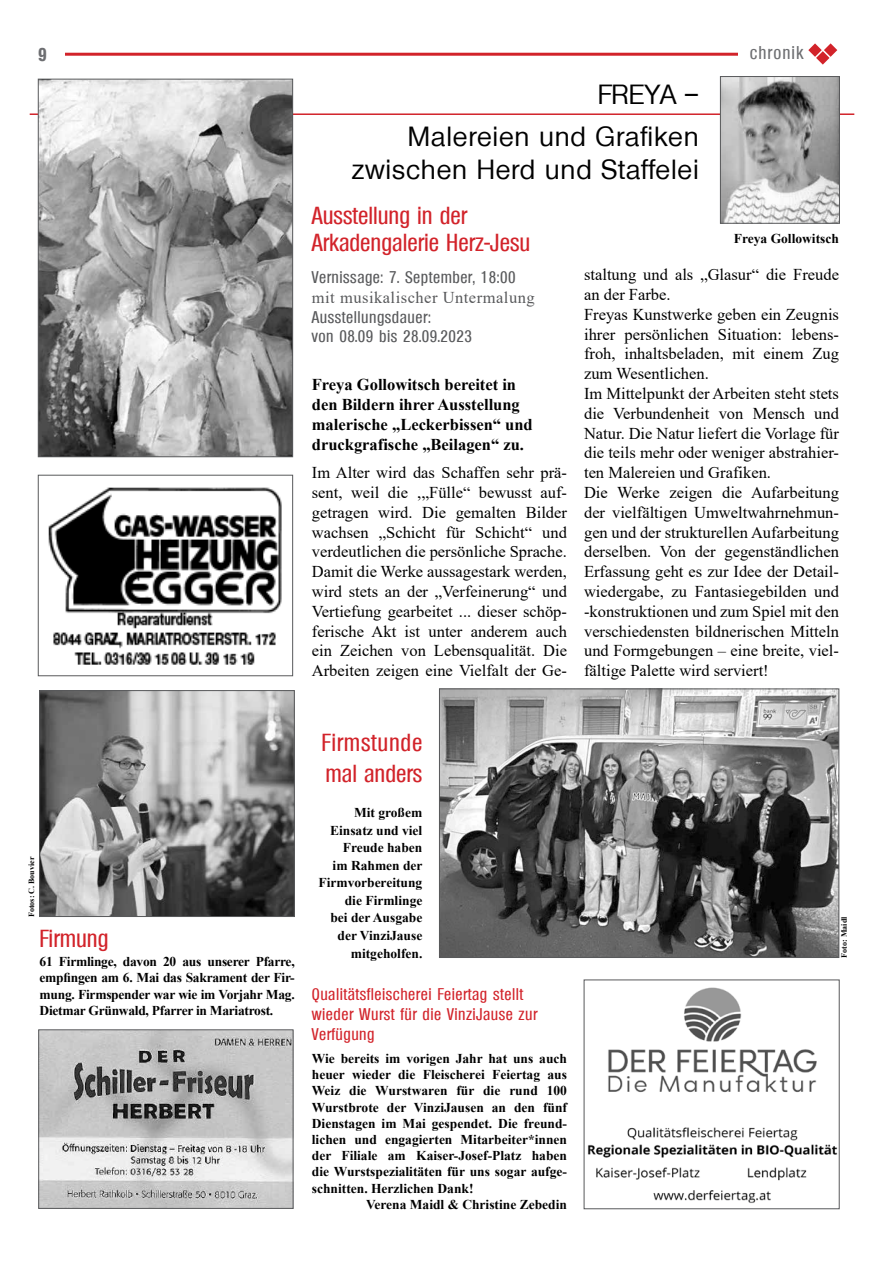
<style>
.page{position:relative;width:893px;height:1263px;background:#fff}
.page>*{position:absolute;margin:0;border:0;box-sizing:border-box;transform-origin:0 0}
.t1{font:500 27px/41.7px "Olympia";letter-spacing:.03em;color:#000;text-align:right}
.t2{font:500 condensed 24px/27px "Olympia";color:#d2232a}
.t3{font:500 condensed 24px/31.2px "Olympia";letter-spacing:.03em;color:#d2232a}
.t4{font:500 condensed 18px "Olympia";letter-spacing:.06em;color:#6d6e71}
.t5{font:700 condensed 18px "Olympia";color:#6d6e71}
.t6{font:16.5px/19.8px "Times New Roman";color:#000;text-align:justify}
.t7{font:700 16.5px/19.8px "Times New Roman";color:#000}
.t8{font:500 condensed 16.5px/19.8px "Olympia";letter-spacing:.03em;color:#d2232a}
.t9{font:500 condensed 16.5px/19.8px "Olympia";letter-spacing:.03em;color:#58595b}
.t10{font:16.5px "Times New Roman";letter-spacing:.03em;color:#58595b}
.t11{font:700 13.5px/17.5px "Times New Roman";color:#000;text-align:justify}
.t12{font:700 8.1px "Times New Roman";color:#000}
</style>
<div class="page">
<hr style="left:65px;top:53px;width:736px;height:3px;background:#d2232a">
<svg style="left:808px;top:43px;width:29px;height:22px"></svg>
<div style="left:738px;top:39px;width:66px;height:23px;background:#fff"></div>
<img style="left:40px;top:1031px;width:251px;height:176px">
<div style="left:38px;top:1029px;width:255px;height:180px;border:1px solid #58595b"></div>
<hr style="left:30px;top:113px;width:824px;height:2px;background:#d2232a">
<img style="left:40px;top:81px;width:251px;height:374px">
<div style="left:38px;top:79px;width:255px;height:378px;border:1px solid #58595b"></div>
<img style="left:722px;top:78px;width:116px;height:144px">
<div style="left:720px;top:76px;width:120px;height:148px;border:1px solid #58595b"></div>
<img style="left:48px;top:487px;width:234px;height:178px">
<div style="left:38px;top:475px;width:255px;height:201px;border:1px solid #58595b"></div>
<img style="left:41px;top:692px;width:252px;height:223px">
<div style="left:39px;top:690px;width:256px;height:227px;border:1px solid #58595b"></div>
<img style="left:587px;top:987px;width:251px;height:216px">
<div style="left:584px;top:979px;width:256px;height:230px;border:1px solid #58595b"></div>
<img style="left:441px;top:690px;width:396px;height:266px">
<div style="left:439px;top:688px;width:400px;height:270px;border:1px solid #58595b"></div>
<p class="t5" style="left:38px;top:44px;width:10px">9</p>
<p class="t4" style="left:750px;top:42px;width:55px">chronik</p>
<h1 class="t1" style="left:408px;top:73px;width:292px">FREYA –<br>Malereien und Grafiken</h1>
<h1 class="t1" style="left:352px;top:148px;width:348px">zwischen Herd und Staffelei</h1>
<h2 class="t2" style="left:312px;top:202px;width:220px">Ausstellung in der<br>Arkadengalerie Herz-Jesu</h2>
<p class="t9" style="left:312px;top:267px;width:205px">Vernissage: 7. September, 18:00</p>
<p class="t10" style="left:312px;top:286px;width:224px">mit musikalischer Untermalung</p>
<p class="t9" style="left:312px;top:307px;width:162px">Ausstellungsdauer:<br>von 08.09 bis 28.09.2023</p>
<p class="t11" style="left:734px;top:229px;width:107px">Freya Gollowitsch</p>
<p class="t6" style="left:584px;top:264px;width:256px;text-align:left">staltung und als „Glasur“ die Freude an der Farbe.<br>Freyas Kunstwerke geben ein Zeugnis ihrer persönlichen Situation: lebens&shy;froh, inhaltsbeladen, mit einem Zug zum Wesentlichen.<br>Im Mittelpunkt der Arbeiten steht stets die Verbundenheit von Mensch und Natur. Die Natur liefert die Vorlage für die teils mehr oder weniger abstrahier&shy;ten Malereien und Grafiken.<br>Die Werke zeigen die Aufarbeitung der vielfältigen Umweltwahrnehmun&shy;gen und der strukturellen Aufarbeitung derselben. Von der gegenständlichen Erfassung geht es zur Idee der Detail&shy;wiedergabe, zu Fantasiegebilden und -konstruktionen und zum Spiel mit den verschiedensten bildnerischen Mitteln und Formgebungen – eine breite, viel&shy;fältige Palette wird serviert!</p>
<p class="t7" style="left:312px;top:374px;width:222px">Freya Gollowitsch bereitet in den Bildern ihrer Ausstellung malerische „Leckerbissen“ und druckgrafische „Beilagen“ zu.</p>
<p class="t6" style="left:312px;top:462px;width:257px">Im Alter wird das Schaffen sehr prä&shy;sent, weil die ‚„Fülle“ bewusst auf&shy;getragen wird. Die gemalten Bilder wachsen „Schicht für Schicht“ und verdeutlichen die persönliche Sprache.<br>Damit die Werke aussagestark werden, wird stets an der „Verfeinerung“ und Vertiefung gearbeitet ... dieser schöp&shy;ferische Akt ist unter anderem auch ein Zeichen von Lebensqualität. Die Arbeiten zeigen eine Vielfalt der Ge-</p>
<p class="t12" style="left:26px;top:917px;width:62px;rotate:-90deg">Fotos: C. Bouvier</p>
<h2 class="t2" style="left:40px;top:925px;width:70px">Firmung</h2>
<p class="t11" style="left:40px;top:953px;width:257px;line-height:16.2px">61 Firmlinge, davon 20 aus unserer Pfarre, empfingen am 6. Mai das Sakrament der Fir&shy;mung. Firmspender war wie im Vorjahr Mag.<br>Dietmar Grünwald, Pfarrer in Mariatrost.</p>
<h2 class="t3" style="left:322px;top:727px;width:102px">Firmstunde mal anders</h2>
<p class="t11" style="left:318px;top:803px;width:106px;text-align:right">Mit großem<br>Einsatz und viel<br>Freude haben<br>im Rahmen der<br>Firmvorbereitung die Firmlinge<br>bei der Ausgabe der VinziJause mitgeholfen.</p>
<p class="t8" style="left:312px;top:984px;width:227px">Qualitätsfleischerei Feiertag stellt wieder Wurst für die VinziJause zur<br>Verfügung</p>
<p class="t11" style="left:312px;top:1049px;width:257px">Wie bereits im vorigen Jahr hat uns auch</p>
<p class="t11" style="left:312px;top:1065px;width:257px">heuer wieder die Fleischerei Feiertag aus</p>
<p class="t11" style="left:312px;top:1082px;width:257px">Weiz die Wurstwaren für die rund 100</p>
<p class="t11" style="left:312px;top:1098px;width:257px">Wurstbrote der VinziJausen an den fünf</p>
<p class="t11" style="left:312px;top:1114px;width:257px">Dienstagen im Mai gespendet. Die freund-</p>
<p class="t11" style="left:312px;top:1130px;width:257px">lichen und engagierten Mitarbeiter*innen</p>
<p class="t11" style="left:312px;top:1146px;width:257px">der Filiale am Kaiser-Josef-Platz haben</p>
<p class="t11" style="left:312px;top:1163px;width:257px">die Wurstspezialitäten für uns sogar aufge-</p>
<p class="t11" style="left:312px;top:1179px;width:163px">schnitten. Herzlichen Dank!</p>
<p class="t11" style="left:366px;top:1195px;width:203px">Verena Maidl &amp; Christine Zebedin</p>
<p class="t12" style="left:838px;top:957px;width:42px;rotate:-90deg">Foto: Maidl</p>
</div>
